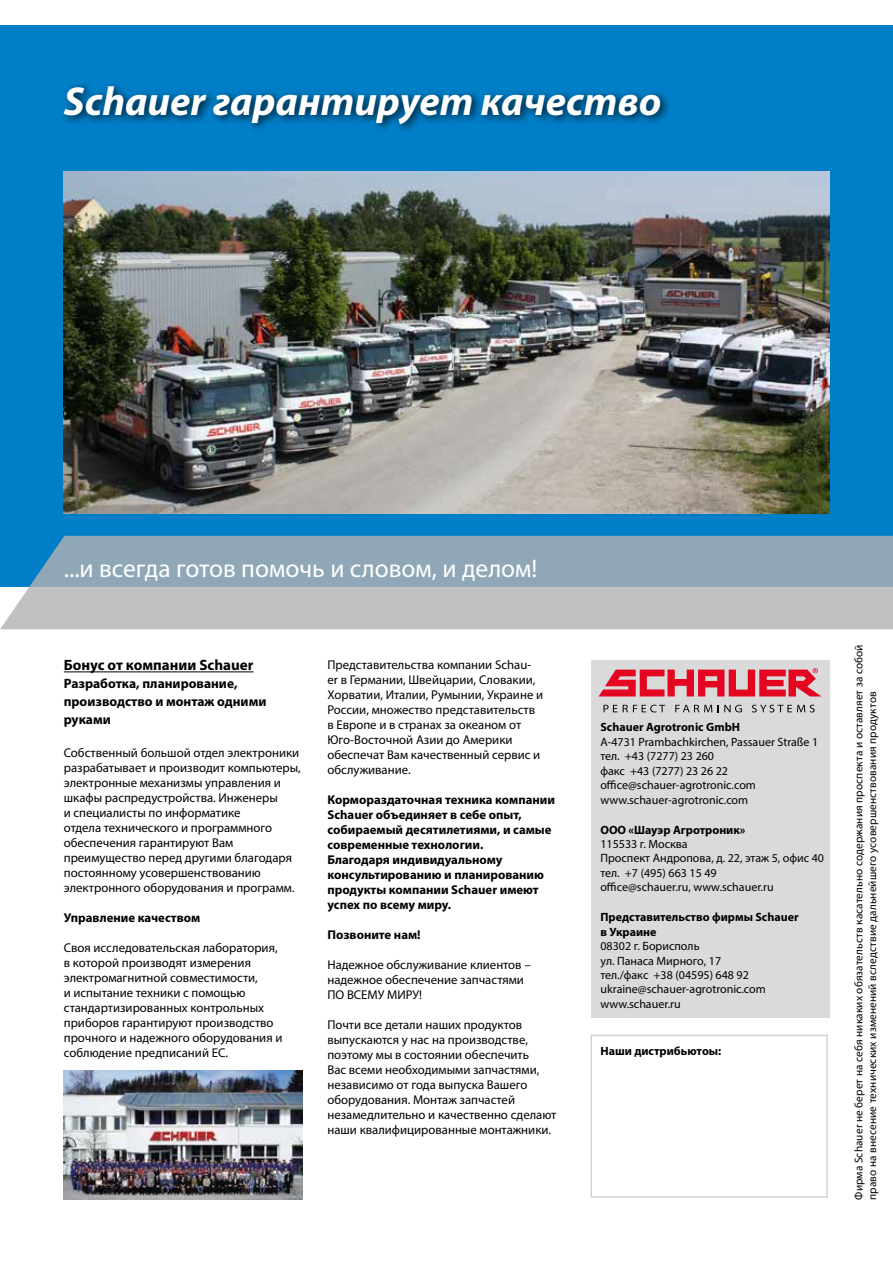
<style>
.page{position:relative;width:893px;height:1263px;background:#fff}
.page>*{position:absolute;margin:0;border:0;box-sizing:border-box;transform-origin:0 0}
.t1{font:italic 700 40.5px "Myriad Pro";color:#fff}
.t2{font:25.5px "Myriad Pro";color:#fff}
.t3{font:700 15px "Myriad Pro";color:#000}
.t4{font:700 13.5px/18px "Myriad Pro";color:#000}
.t5{font:12.75px/15px "Myriad Pro";color:#000}
.t6{font:700 12.75px/15px "Myriad Pro";color:#000}
.t7{font:12px/14.4px "Myriad Pro";color:#000}
.t8{font:700 12px/14.4px "Myriad Pro";color:#000}
.t9{font:11.25px/13.5px "Myriad Pro";letter-spacing:.01em;color:#000}
</style>
<div class="page">
<div style="left:0;top:26px;width:893px;height:561px;background:#007ec7"></div>
<svg style="left:0;top:536px;width:893px;height:93px;background:#a2b2bb"></svg>
<div style="left:60px;top:81px;width:612px;height:53px;background:#000;opacity:.75"></div>
<hr style="left:64px;top:671px;width:189px;height:1px;background:#000">
<img style="left:64px;top:171px;width:765px;height:342px">
<img style="left:64px;top:1071px;width:238px;height:128px">
<div style="left:592px;top:660px;width:238px;height:358px;background:#dadada"></div>
<svg style="left:603px;top:705px;width:62px;height:7px"></svg>
<svg style="left:675px;top:705px;width:37px;height:7px"></svg>
<svg style="left:718px;top:705px;width:24px;height:7px"></svg>
<svg style="left:752px;top:705px;width:63px;height:7px"></svg>
<svg style="left:599px;top:668px;width:222px;height:28px"></svg>
<div style="left:590px;top:1035px;width:238px;height:163px;border:2px solid #d2d2d2"></div>
<h1 class="t1" style="left:64px;top:75px;width:599px">Schauer гарантирует качество</h1>
<h2 class="t2" style="left:64px;top:553px;width:475px">...и всегда готов помочь и словом, и делом!</h2>
<p class="t3" style="left:64px;top:655px;width:191px">Бонус от компании Schauer</p>
<p class="t4" style="left:64px;top:674px;width:204px">Разработка, планирование, производство и монтаж одними руками</p>
<p class="t5" style="left:64px;top:745px;width:239px">Собственный большой отдел электроники разрабатывает и производит компьютеры, электронные механизмы управления и шкафы распредустройства. Инженеры<br>и специалисты по информатике<br>отдела технического и программного обеспечения гарантируют Вам преимущество перед другими благодаря постоянному усовершенствованию электронного оборудования и программ.</p>
<p class="t6" style="left:64px;top:910px;width:138px">Управление качеством</p>
<p class="t5" style="left:64px;top:940px;width:220px">Своя исследовательская лаборатория, в которой производят измерения электромагнитной совместимости,<br>и испытание техники с помощью стандартизированных контрольных приборов гарантируют производство прочного и надежного оборудования и соблюдение предписаний ЕС.</p>
<p class="t5" style="left:327px;top:657px;width:217px">Представительства компании Schau&shy;er в Германии, Швейцарии, Словакии,<br>Хорватии, Италии, Румынии, Украине и<br>России, множество представительств в Европе и в странах за океаном от<br>Юго-Восточной Азии до Америки обеспечат Вам качественный сервис и обслуживание.</p>
<p class="t6" style="left:327px;top:791px;width:229px">Кормораздаточная техника компании<br>Schauer объединяет в себе опыт, собираемый десятилетиями, и самые современные технологии.<br>Благодаря индивидуальному консультированию и планированию продукты компании Schauer имеют успех по всему миру.</p>
<p class="t6" style="left:327px;top:926px;width:95px">Позвоните нам!</p>
<p class="t5" style="left:327px;top:956px;width:205px">Надежное обслуживание клиентов – надежное обеспечение запчастями<br>ПО ВСЕМУ МИРУ!</p>
<p class="t5" style="left:327px;top:1016px;width:231px">Почти все детали наших продуктов выпускаются у нас на производстве, поэтому мы в состоянии обеспечить<br>Вас всеми необходимыми запчастями, независимо от года выпуска Вашего оборудования. Монтаж запчастей незамедлительно и качественно сделают наши квалифицированные монтажники.</p>
<p class="t8" style="left:600px;top:720px;width:141px">Schauer Agrotronic GmbH</p>
<p class="t7" style="left:600px;top:734px;width:219px">A-4731 Prambachkirchen, Passauer Straße 1 тел. +43 (7277) 23 260<br>факс +43 (7277) 23 26 22 office@schauer-agrotronic.com www.schauer-agrotronic.com</p>
<p class="t8" style="left:600px;top:822px;width:146px">OOO «Шауэр Агротроник»</p>
<p class="t7" style="left:600px;top:837px;width:225px">115533 г. Москва<br>Проспект Андропова, д. 22, этаж 5, офис 40 тел. +7 (495) 663 15 49<br>office@schauer.ru, www.schauer.ru</p>
<p class="t8" style="left:600px;top:910px;width:200px">Представительство фирмы Schauer в Украине</p>
<p class="t7" style="left:600px;top:939px;width:167px">08302 г. Борисполь<br>ул. Панаса Мирного, 17 тел./факс +38 (04595) 648 92 ukraine@schauer-agrotronic.com www.schauer.ru</p>
<p class="t8" style="left:600px;top:1043px;width:122px">Наши дистрибьютоы:</p>
<p class="t9" style="left:852px;top:1200px;width:557px;rotate:-90deg">Фирма Schauer не берет на себя никаких обязательств касательно содержания проспекта и оставляет за собой право на внесение технических изменений вследствие дальнейшего усовершенствования продуктов</p>
</div>
